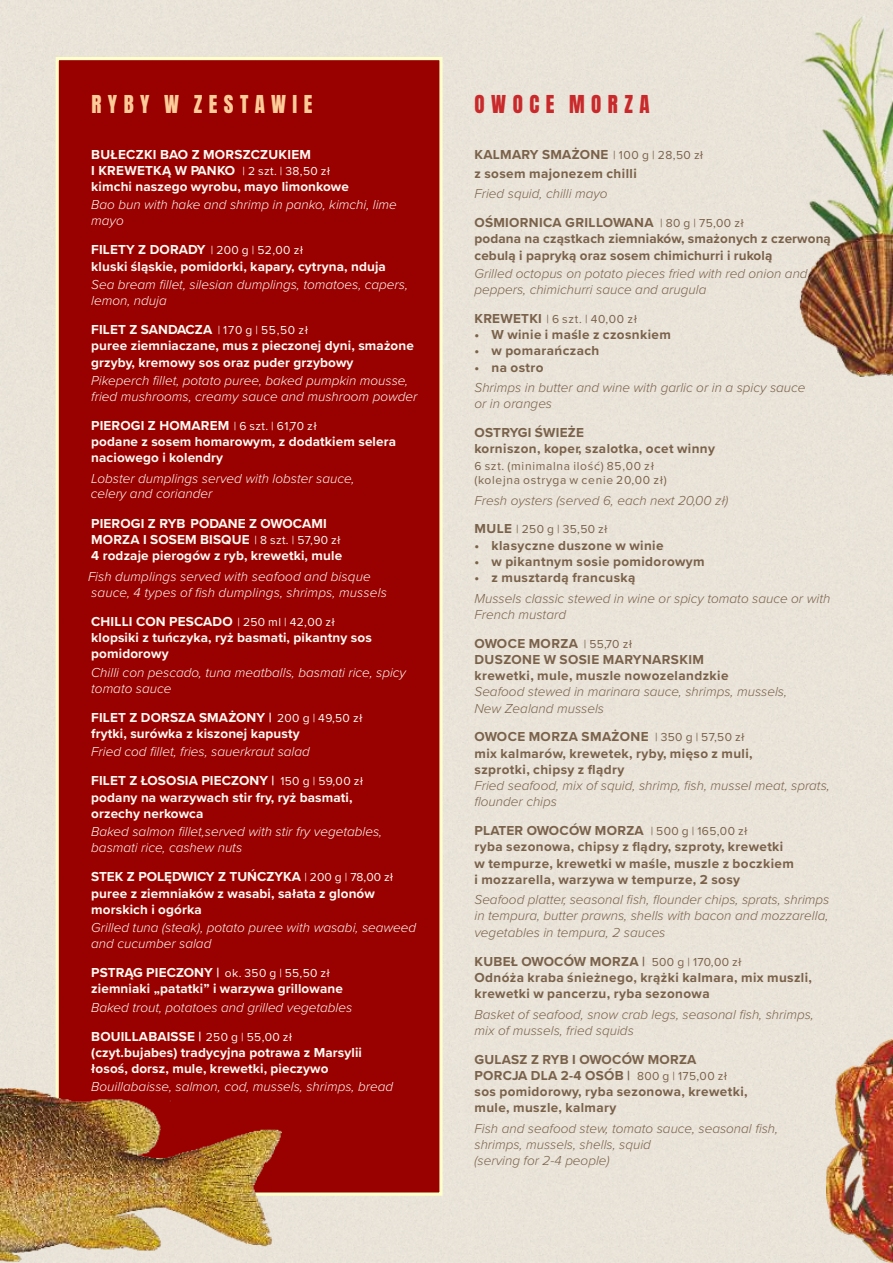
<style>
.page{position:relative;width:893px;height:1263px;background:#fff}
.page>*{position:absolute;margin:0;border:0;box-sizing:border-box;transform-origin:0 0}
.t1{font:21px "Anton";letter-spacing:.31em;color:#fc9}
.t2{font:21px "Anton";letter-spacing:.31em;color:#c9292b}
.t3{font:700 13.5px/16.2px "Proxima Nova";letter-spacing:.01em;color:#fffaf2}
.t4{font:700 13.5px/16.2px "Proxima Nova";letter-spacing:.03em;color:#7a614a}
.t5{font:italic 300 13.5px/16.2px "Proxima Nova";color:#7a614a}
.t6{font:italic 300 13.5px/16.2px "Proxima Nova";color:#fffaf2}
.t7{font:700 13.5px/16.2px "Proxima Nova";letter-spacing:.01em;color:#7a614a}
.t8{font:12px/14.4px "Proxima Nova";letter-spacing:.06em;color:#7a614a}
.s1{font-weight:400;font-size:12px}
.s2{font-weight:700;font-style:normal}
.s3{font-weight:400;font-style:normal;font-size:12px}
.s4{font-weight:700;font-size:13.5px}
</style>
<div class="page">
<img style="left:784px;top:0;width:109px;height:378px">
<div style="left:54px;top:55px;width:390px;height:1142px;background:#900"></div>
<img style="left:826px;top:1040px;width:67px;height:223px">
<img style="left:0;top:1088px;width:282px;height:175px">
<h1 class="t1" style="left:91px;top:89px;width:223px">RYBY W ZESTAWIE</h1>
<p class="t3" style="left:91px;top:147px;width:259px">BUŁECZKI BAO Z MORSZCZUKIEM<br>I KREWETKĄ W PANKO <span class="s1">| 2 szt. | 38,50 zł </span>kimchi naszego wyrobu, mayo limonkowe</p>
<p class="t6" style="left:91px;top:197px;width:307px">Bao bun with hake and shrimp in panko, kimchi, lime mayo</p>
<p class="t3" style="left:91px;top:242px;width:296px">FILETY Z DORADY <span class="s1">| 200 g | 52,00 zł<br></span>kluski śląskie, pomidorki, kapary, cytryna, nduja</p>
<p class="t6" style="left:91px;top:277px;width:318px">Sea bream fillet, silesian dumplings, tomatoes, capers, lemon, nduja</p>
<p class="t3" style="left:91px;top:322px;width:324px">FILET Z SANDACZA <span class="s1">| 170 g | 55,50 zł<br></span>puree ziemniaczane, mus z pieczonej dyni, smażone grzyby, kremowy sos oraz puder grzybowy</p>
<p class="t6" style="left:91px;top:373px;width:328px">Pikeperch fillet, potato puree, baked pumpkin mousse, fried mushrooms, creamy sauce and mushroom powder</p>
<p class="t3" style="left:91px;top:418px;width:306px">PIEROGI Z HOMAREM <span class="s1">| 6 szt. | 61,70 zł<br></span>podane z sosem homarowym, z dodatkiem selera naciowego i kolendry</p>
<p class="t6" style="left:91px;top:471px;width:265px;line-height:15.3px">Lobster dumplings served with lobster sauce, celery and coriander</p>
<p class="t3" style="left:91px;top:516px;width:252px">PIEROGI Z RYB PODANE Z OWOCAMI<br>MORZA I SOSEM BISQUE <span class="s1">| 8 szt. | 57,90 zł<br></span>4 rodzaje pierogów z ryb, krewetki, mule</p>
<p class="t6" style="left:88px;top:569px;width:300px">Fish dumplings served with seafood and bisque sauce, 4 types of fish dumplings, shrimps, mussels</p>
<p class="t3" style="left:91px;top:614px;width:282px">CHILLI CON PESCADO <span class="s1">| 250 ml | 42,00 zł </span>klopsiki z tuńczyka, ryż basmati, pikantny sos pomidorowy</p>
<p class="t6" style="left:91px;top:665px;width:316px">Chilli con pescado, tuna meatballs, basmati rice, spicy tomato sauce</p>
<p class="t3" style="left:91px;top:710px;width:273px">FILET Z DORSZA SMAŻONY | <span class="s1">200 g | 49,50 zł </span>frytki, surówka z kiszonej kapusty</p>
<p class="t6" style="left:91px;top:738px;width:273px;line-height:29px">Fried cod fillet, fries, sauerkraut salad<br><span class="s2">FILET Z ŁOSOSIA PIECZONY |</span> <span class="s3">150 g | 59,00 zł</span></p>
<p class="t3" style="left:91px;top:790px;width:263px">podany na warzywach stir fry, ryż basmati, orzechy nerkowca</p>
<p class="t6" style="left:91px;top:824px;width:292px">Baked salmon fillet,served with stir fry vegetables, basmati rice, cashew nuts</p>
<p class="t3" style="left:91px;top:869px;width:303px">STEK Z POLĘDWICY Z TUŃCZYKA <span class="s1">| 200 g | 78,00 zł </span>puree z ziemniaków z wasabi, sałata z glonów morskich i ogórka</p>
<p class="t6" style="left:91px;top:920px;width:327px">Grilled tuna (steak), potato puree with wasabi, seaweed and cucumber salad</p>
<p class="t3" style="left:91px;top:965px;width:253px">PSTRĄG PIECZONY | <span class="s1">ok. 350 g | 55,50 zł </span>ziemniaki „patatki” i warzywa grillowane</p>
<p class="t6" style="left:91px;top:993px;width:262px;line-height:29px">Baked trout, potatoes and grilled vegetables<br><span class="s2">BOUILLABAISSE |</span> <span class="s3">250 g | 55,00 zł</span></p>
<p class="t3" style="left:91px;top:1045px;width:272px">(czyt.bujabes) tradycyjna potrawa z Marsylii łosoś, dorsz, mule, krewetki, pieczywo</p>
<p class="t6" style="left:91px;top:1079px;width:303px">Bouillabaisse, salmon, cod, mussels, shrimps, bread</p>
<h1 class="t2" style="left:475px;top:89px;width:177px">OWOCE MORZA</h1>
<p class="t4" style="left:474px;top:145px;width:230px;line-height:19.2px">KALMARY SMAŻONE <span class="s1">| 100 g | 28,50 zł </span>z sosem majonezem chilli</p>
<p class="t5" style="left:474px;top:180px;width:271px;line-height:29px">Fried squid, chilli mayo<br><span class="s2">OŚMIORNICA GRILLOWANA</span> <span class="s3">| 80 g | 75,00 zł</span></p>
<p class="t7" style="left:474px;top:231px;width:358px">podana na cząstkach ziemniaków, smażonych z czerwoną cebulą i papryką oraz sosem chimichurri i rukolą</p>
<p class="t5" style="left:474px;top:266px;width:335px">Grilled octopus on potato pieces fried with red onion and peppers, chimichurri sauce and arugula</p>
<p class="t8" style="left:474px;top:312px;width:164px"><span class="s4">KREWETKI</span> | 6 szt. | 40,00 zł</p>
<p class="t4" style="left:474px;top:327px;width:198px">• W winie i maśle z czosnkiem</p>
<p class="t4" style="left:474px;top:343px;width:126px">• w pomarańczach</p>
<p class="t4" style="left:474px;top:360px;width:70px">• na ostro</p>
<p class="t5" style="left:474px;top:380px;width:333px">Shrimps in butter and wine with garlic or in a spicy sauce or in oranges</p>
<p class="t4" style="left:474px;top:425px;width:242px">OSTRYGI ŚWIEŻE<br>korniszon, koper, szalotka, ocet winny</p>
<p class="t8" style="left:474px;top:459px;width:194px">6 szt. (minimalna ilość) 85,00 zł (kolejna ostryga w cenie 20,00 zł)</p>
<p class="t5" style="left:474px;top:492px;width:255px">Fresh oysters (served 6, each next 20,00 zł)</p>
<p class="t8" style="left:474px;top:523px;width:135px"><span class="s4">MULE</span> | 250 g | 35,50 zł</p>
<p class="t4" style="left:474px;top:538px;width:191px">• klasyczne duszone w winie</p>
<p class="t4" style="left:474px;top:554px;width:232px">• w pikantnym sosie pomidorowym</p>
<p class="t4" style="left:474px;top:570px;width:163px">• z musztardą francuską</p>
<p class="t5" style="left:474px;top:590px;width:357px">Mussels classic stewed in wine or spicy tomato sauce or with<br>French mustard</p>
<p class="t4" style="left:474px;top:636px;width:255px">OWOCE MORZA <span class="s1">| 55,70 zł<br></span>DUSZONE W SOSIE MARYNARSKIM krewetki, mule, muszle nowozelandzkie</p>
<p class="t5" style="left:474px;top:684px;width:314px">Seafood stewed in marinara sauce, shrimps, mussels,<br>New Zealand mussels</p>
<p class="t4" style="left:474px;top:729px;width:280px">OWOCE MORZA SMAŻONE <span class="s1">| 350 g | 57,50 zł </span>mix kalmarów, krewetek, ryby, mięso z muli, szprotki, chipsy z flądry</p>
<p class="t5" style="left:474px;top:778px;width:357px">Fried seafood, mix of squid, shrimp, fish, mussel meat, sprats, flounder chips</p>
<p class="t4" style="left:474px;top:823px;width:321px">PLATER OWOCÓW MORZA <span class="s1">| 500 g | 165,00 zł<br></span>ryba sezonowa, chipsy z flądry, szproty, krewetki w tempurze, krewetki w maśle, muszle z boczkiem i mozzarella, warzywa w tempurze, 2 sosy</p>
<p class="t5" style="left:474px;top:892px;width:356px;text-align:justify">Seafood platter, seasonal fish, flounder chips, sprats, shrimps in tempura, butter prawns, shells with bacon and mozzarella, vegetables in tempura, 2 sauces</p>
<p class="t4" style="left:474px;top:954px;width:339px">KUBEŁ OWOCÓW MORZA | <span class="s1">500 g | 170,00 zł<br></span>Odnóża kraba śnieżnego, krążki kalmara, mix muszli, krewetki w pancerzu, ryba sezonowa</p>
<p class="t5" style="left:474px;top:1006px;width:341px">Basket of seafood, snow crab legs, seasonal fish, shrimps, mix of mussels, fried squids</p>
<p class="t4" style="left:474px;top:1052px;width:275px">GULASZ Z RYB I OWOCÓW MORZA<br>PORCJA DLA 2-4 OSÓB | <span class="s1">800 g | 175,00 zł </span>sos pomidorowy, ryba sezonowa, krewetki, mule, muszle, kalmary</p>
<p class="t5" style="left:474px;top:1121px;width:305px">Fish and seafood stew, tomato sauce, seasonal fish, shrimps, mussels, shells, squid<br>(serving for 2-4 people)</p>
</div>
